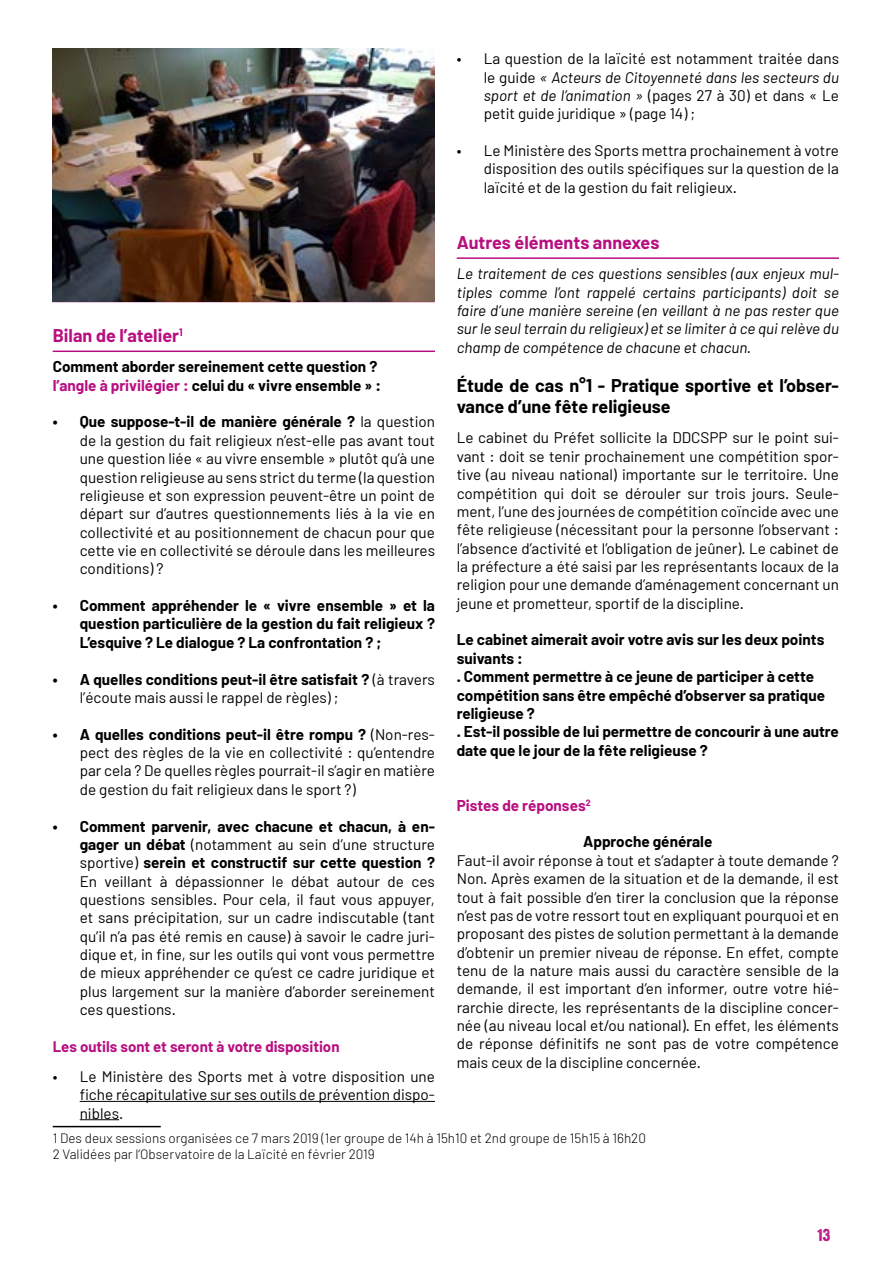
<style>
.page{position:relative;width:893px;height:1263px;background:#fff}
.page>*{position:absolute;margin:0;border:0;box-sizing:border-box;transform-origin:0 0}
.t1{font:700 18px/21px "Barlow";color:#000}
.t2{font:700 18px "Barlow";color:#b80e80}
.t3{font:15.3px/18.3px "Barlow";color:#000;text-align:justify}
.t4{font:700 15.3px/18.3px "Barlow";color:#000}
.t5{font:italic 15.3px/18.3px "Barlow";color:#000;text-align:justify}
.t6{font:700 15.3px "Barlow";color:#b80e80}
.t7{font:700 15px "Barlow";color:#b80e80}
.t8{font:15px "YWFT Ultramagnetic Rough Bold One";color:#b80e80}
.t9{font:300 13.5px/16.2px "Barlow";color:#000}
.s1{font-style:italic}
.s2{color:#b80e80}
.s3{font-weight:700}
</style>
<div class="page">
<hr style="left:53px;top:350px;width:382px;height:2px;background:#b80e80">
<hr style="left:80px;top:1101px;width:355px;height:1px;background:#000">
<hr style="left:80px;top:1119px;width:39px;height:1px;background:#000">
<hr style="left:53px;top:1126px;width:108px;height:1px;background:#000">
<hr style="left:457px;top:257px;width:382px;height:2px;background:#b80e80">
<img style="left:53px;top:49px;width:382px;height:253px">
<p class="t3" style="left:484px;top:49px;width:357px;text-indent:-27px">• La question de la laïcité est notamment traitée dans le guide <span class="s1">« Acteurs de Citoyenneté dans les secteurs du sport et de l’animation »</span> (pages 27 à 30) et dans « Le petit guide juridique » (page 14) ;</p>
<p class="t3" style="left:484px;top:141px;width:357px;text-indent:-27px">• Le Ministère des Sports mettra prochainement à votre disposition des outils spécifiques sur la question de la laïcité et de la gestion du fait religieux.</p>
<p class="t2" style="left:457px;top:231px;width:204px">Autres éléments annexes</p>
<p class="t5" style="left:457px;top:264px;width:384px">Le traitement de ces questions sensibles (aux enjeux mul&shy;tiples comme l’ont rappelé certains participants) doit se faire d’une manière sereine (en veillant à ne pas rester que sur le seul terrain du religieux) et se limiter à ce qui relève du champ de compétence de chacune et chacun.</p>
<p class="t1" style="left:457px;top:375px;width:384px">Étude de cas n°1 - Pratique sportive et l’obser&shy;vance d’une fête religieuse</p>
<p class="t3" style="left:457px;top:428px;width:384px">Le cabinet du Préfet sollicite la DDCSPP sur le point sui&shy;vant : doit se tenir prochainement une compétition spor&shy;tive (au niveau national) importante sur le territoire. Une compétition qui doit se dérouler sur trois jours. Seule&shy;ment, l’une des journées de compétition coïncide avec une fête religieuse (nécessitant pour la personne l’observant : l’absence d’activité et l’obligation de jeûner). Le cabinet de la préfecture a été saisi par les représentants locaux de la religion pour une demande d’aménagement concernant un jeune et prometteur, sportif de la discipline.</p>
<p class="t4" style="left:457px;top:631px;width:384px">Le cabinet aimerait avoir votre avis sur les deux points suivants :<br>. Comment permettre à ce jeune de participer à cette compétition sans être empêché d’observer sa pratique religieuse ?<br>. Est-il possible de lui permettre de concourir à une autre date que le jour de la fête religieuse ?</p>
<p class="t2" style="left:53px;top:324px;width:132px">Bilan de l’atelier<sup>1</sup></p>
<p class="t4" style="left:53px;top:358px;width:330px">Comment aborder sereinement cette question ? <span class="s2">l’angle à privilégier :</span> celui du « vivre ensemble » :</p>
<p class="t3" style="left:80px;top:412px;width:357px;text-indent:-27px"><span class="s3">• Que suppose-t-il de manière générale ?</span> la question de la gestion du fait religieux n’est-elle pas avant tout une question liée « au vivre ensemble » plutôt qu’à une question religieuse au sens strict du terme (la question religieuse et son expression peuvent-être un point de départ sur d’autres questionnements liés à la vie en collectivité et au positionnement de chacun pour que cette vie en collectivité se déroule dans les meilleures conditions) ?</p>
<p class="t4" style="left:80px;top:596px;width:357px;text-align:justify;text-indent:-27px">• Comment appréhender le « vivre ensemble » et la question particulière de la gestion du fait religieux ?<br>L’esquive ? Le dialogue ? La confrontation ? ;</p>
<p class="t3" style="left:80px;top:669px;width:357px;text-indent:-27px"><span class="s3">• A quelles conditions peut-il être satisfait ?</span> (à travers l’écoute mais aussi le rappel de règles) ;</p>
<p class="t3" style="left:80px;top:725px;width:357px;text-indent:-27px"><span class="s3">• A quelles conditions peut-il être rompu ?</span> (Non-res&shy;pect des règles de la vie en collectivité : qu’entendre par cela ? De quelles règles pourrait-il s’agir en matière de gestion du fait religieux dans le sport ?)</p>
<p class="t3" style="left:80px;top:816px;width:357px;text-indent:-27px"><span class="s3">• Comment parvenir, avec chacune et chacun, à en&shy;gager un débat</span> (notamment au sein d’une structure sportive) <span class="s3">serein et constructif sur cette question ?<br></span>En veillant à dépassionner le débat autour de ces questions sensibles. Pour cela, il faut vous appuyer, et sans précipitation, sur un cadre indiscutable (tant qu’il n’a pas été remis en cause) à savoir le cadre juri&shy;dique et, in fine, sur les outils qui vont vous permettre de mieux appréhender ce qu’est ce cadre juridique et plus largement sur la manière d’aborder sereinement ces questions.</p>
<p class="t7" style="left:53px;top:1037px;width:288px">Les outils sont et seront à votre disposition</p>
<p class="t3" style="left:80px;top:1067px;width:357px;text-indent:-27px">• Le Ministère des Sports met à votre disposition une fiche récapitulative sur ses outils de prévention dispo&shy;nibles.</p>
<p class="t9" style="left:53px;top:1129px;width:595px">1 Des deux sessions organisées ce 7 mars 2019 (1er groupe de 14h à 15h10 et 2nd groupe de 15h15 à 16h20<br>2 Validées par l’Observatoire de la Laïcité en février 2019</p>
<p class="t6" style="left:457px;top:796px;width:136px">Pistes de réponses<sup>2</sup></p>
<p class="t4" style="left:583px;top:833px;width:131px">Approche générale</p>
<p class="t3" style="left:457px;top:851px;width:384px">Faut-il avoir réponse à tout et s’adapter à toute demande ?<br>Non. Après examen de la situation et de la demande, il est tout à fait possible d’en tirer la conclusion que la réponse n’est pas de votre ressort tout en expliquant pourquoi et en proposant des pistes de solution permettant à la demande d’obtenir un premier niveau de réponse. En effet, compte tenu de la nature mais aussi du caractère sensible de la demande, il est important d’en informer, outre votre hié&shy;rarchie directe, les représentants de la discipline concer&shy;née (au niveau local et/ou national). En effet, les éléments de réponse définitifs ne sont pas de votre compétence mais ceux de la discipline concernée.</p>
<p class="t8" style="left:817px;top:1227px;width:15px">13</p>
</div>
